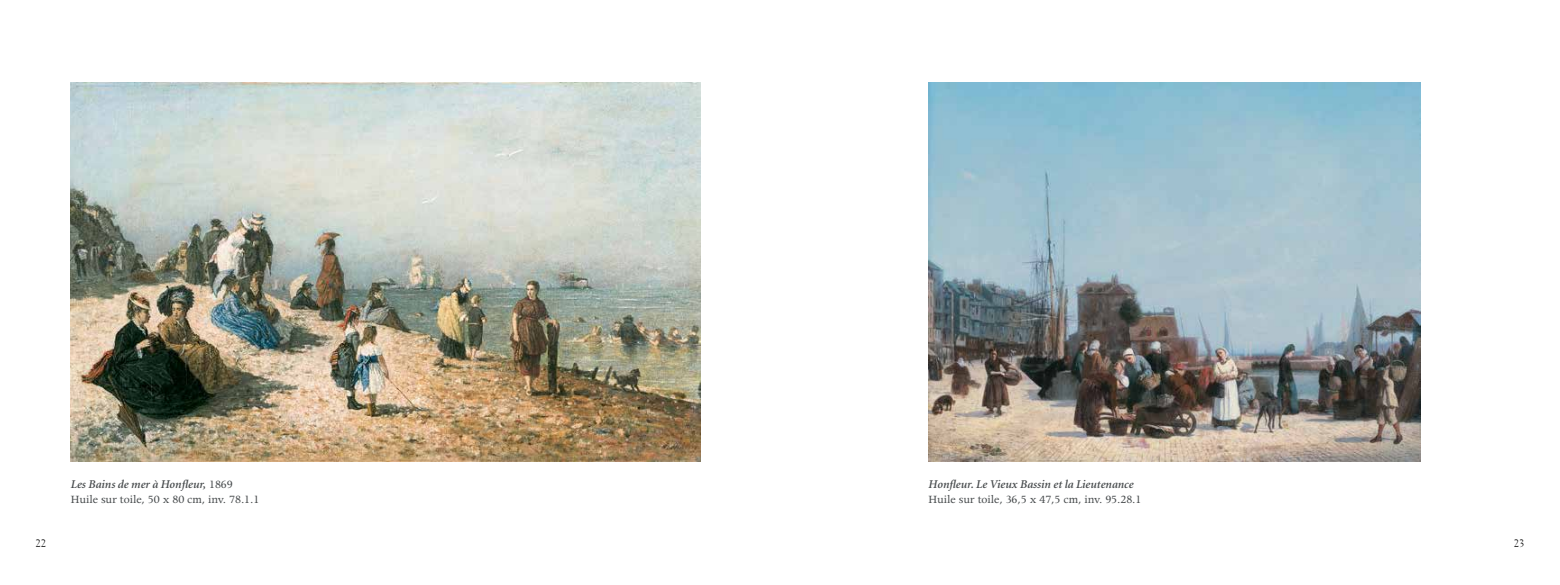
<style>
.page{position:relative;width:1560px;height:585px;background:#fff}
.page>*{position:absolute;margin:0;border:0;box-sizing:border-box;transform-origin:0 0}
.t1{font:12.5px "Apollo";letter-spacing:-.01em;color:#464a4c}
.t2{font:italic 600 11.88px "Minion";color:#464a4c}
.t3{font:10.62px "Electra LH";color:#000}
.s1{font-family:"Apollo";font-weight:400;font-style:normal;font-size:12.5px}
</style>
<div class="page">
<img style="left:71px;top:82px;width:629px;height:379px">
<img style="left:928px;top:82px;width:491px;height:379px">
<p class="t2" style="left:71px;top:478px;width:163px">Les Bains de mer à Honfleur, <span class="s1">1869</span></p>
<p class="t1" style="left:71px;top:492px;width:190px">Huile sur toile, 50 x 80 cm, inv. 78.1.1</p>
<p class="t2" style="left:928px;top:478px;width:206px">Honfleur. Le Vieux Bassin et la Lieutenance</p>
<p class="t1" style="left:928px;top:492px;width:214px">Huile sur toile, 36,5 x 47,5 cm, inv. 95.28.1</p>
<p class="t3" style="left:35px;top:537px;width:12px">22</p>
<p class="t3" style="left:1513px;top:537px;width:12px">23</p>
</div>
